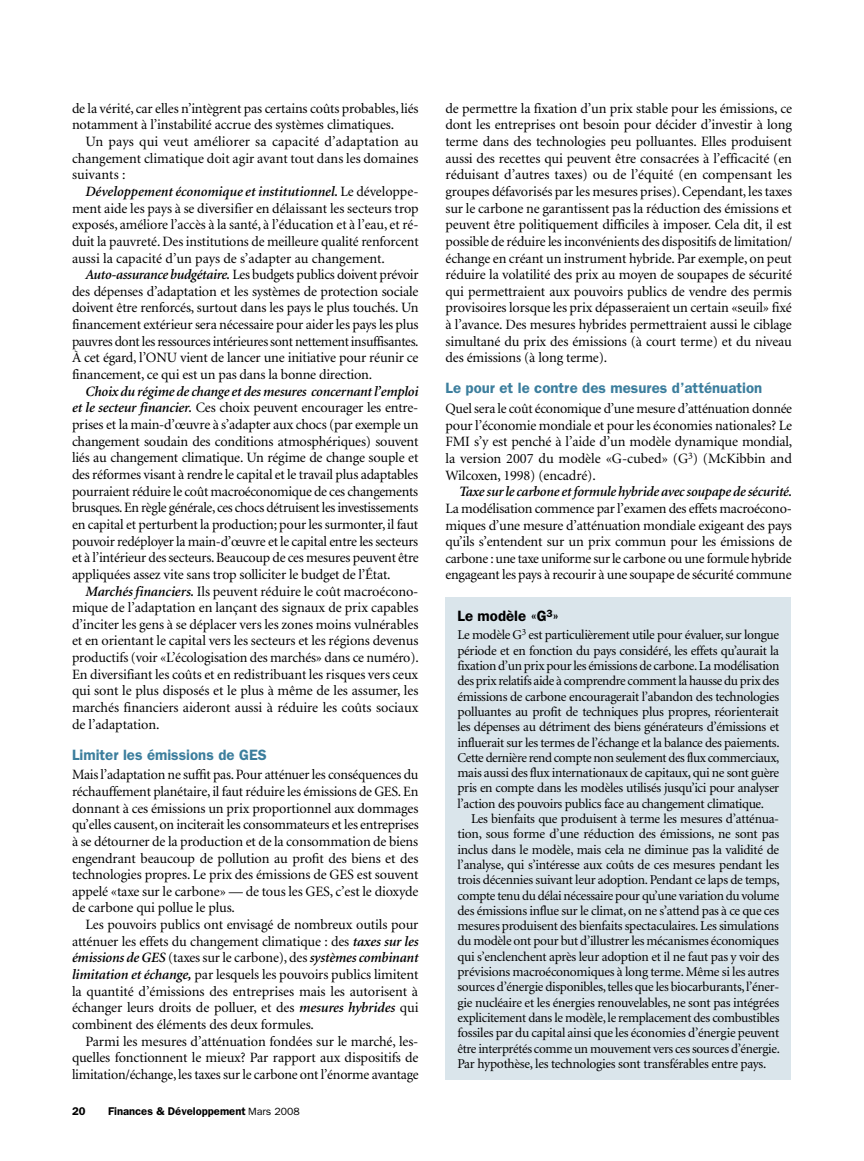
<style>
.page{position:relative;width:864px;height:1161px;background:#fff}
.page>*{position:absolute;margin:0;border:0;box-sizing:border-box;transform-origin:0 0}
.t1{font:600 15px "Franklin Gothic";color:#3c7e9d}
.t2{font:600 15px "Franklin Gothic";color:#000}
.t3{font:14.25px/16.6px "Minion";letter-spacing:-.01em;color:#000;text-align:justify}
.t4{font:italic 600 14.25px "Minion";letter-spacing:-.02em;color:#000}
.t5{font:13.5px/15.3px "Minion";letter-spacing:-.025em;color:#000;text-align:justify}
.t6{font:600 11.25px "Franklin Gothic";color:#000}
.s1{font-weight:600;font-style:italic}
.s2{font-weight:400;font-size:10.5px}
</style>
<div class="page">
<div style="left:446px;top:598px;width:345px;height:482px;background:#dae5eb"></div>
<p class="t3" style="left:72px;top:100px;width:348px">de la vérité, car elles n’intègrent pas certains coûts probables, liés notamment à l’instabilité accrue des systèmes climatiques.</p>
<p class="t3" style="left:72px;top:134px;width:348px;text-indent:14px">Un pays qui veut améliorer sa capacité d’adaptation au changement climatique doit agir avant tout dans les domaines suivants :</p>
<p class="t3" style="left:72px;top:184px;width:348px;text-indent:14px"><span class="s1">Développement économique et institutionnel.</span> Le développe&shy;ment aide les pays à se diversifier en délaissant les secteurs trop exposés, améliore l’accès à la santé, à l’éducation et à l’eau, et ré&shy;duit la pauvreté. Des institutions de meilleure qualité renforcent aussi la capacité d’un pays de s’adapter au changement.</p>
<p class="t3" style="left:72px;top:267px;width:348px;text-indent:14px"><span class="s1">Auto-assurance budgétaire.</span> Les budgets publics doivent prévoir des dépenses d’adaptation et les systèmes de protection sociale doivent être renforcés, surtout dans les pays le plus touchés. Un financement extérieur sera nécessaire pour aider les pays les plus pauvres dont les ressources intérieures sont nettement insuffisantes.<br>À cet égard, l’ONU vient de lancer une initiative pour réunir ce financement, ce qui est un pas dans la bonne direction.</p>
<p class="t3" style="left:72px;top:383px;width:348px;text-indent:14px"><span class="s1">Choix du régime de change et des mesures concernant l’emploi et le secteur financier.</span> Ces choix peuvent encourager les entre&shy;prises et la main-d’œuvre à s’adapter aux chocs (par exemple un changement soudain des conditions atmosphériques) souvent liés au changement climatique. Un régime de change souple et des réformes visant à rendre le capital et le travail plus adaptables pourraient réduire le coût macroéconomique de ces changements brusques. En règle générale, ces chocs détruisent les investissements en capital et perturbent la production; pour les surmonter, il faut pouvoir redéployer la main-d’œuvre et le capital entre les secteurs et à l’intérieur des secteurs. Beaucoup de ces mesures peuvent être appliquées assez vite sans trop solliciter le budget de l’État.</p>
<p class="t3" style="left:72px;top:583px;width:348px;text-indent:14px"><span class="s1">Marchés financiers.</span> Ils peuvent réduire le coût macroécono&shy;mique de l’adaptation en lançant des signaux de prix capables d’inciter les gens à se déplacer vers les zones moins vulnérables et en orientant le capital vers les secteurs et les régions devenus productifs (voir «L’écologisation des marchés» dans ce numéro).<br>En diversifiant les coûts et en redistribuant les risques vers ceux qui sont le plus disposés et le plus à même de les assumer, les marchés financiers aideront aussi à réduire les coûts sociaux de l’adaptation.</p>
<p class="t1" style="left:72px;top:746px;width:196px">Limiter les émissions de GES</p>
<p class="t3" style="left:72px;top:767px;width:348px">Mais l’adaptation ne suffit pas. Pour atténuer les conséquences du réchauffement planétaire, il faut réduire les émissions de GES. En donnant à ces émissions un prix proportionnel aux dommages qu’elles causent, on inciterait les consommateurs et les entreprises à se détourner de la production et de la consommation de biens engendrant beaucoup de pollution au profit des biens et des technologies propres. Le prix des émissions de GES est souvent appelé «taxe sur le carbone» — de tous les GES, c’est le dioxyde de carbone qui pollue le plus.</p>
<p class="t3" style="left:72px;top:917px;width:348px;text-indent:14px">Les pouvoirs publics ont envisagé de nombreux outils pour atténuer les effets du changement climatique : des <span class="s1">taxes sur les émissions de GES</span> (taxes sur le carbone), des <span class="s1">systèmes combinant limitation et échange,</span> par lesquels les pouvoirs publics limitent la quantité d’émissions des entreprises mais les autorisent à échanger leurs droits de polluer, et des <span class="s1">mesures hybrides</span> qui combinent des éléments des deux formules.</p>
<p class="t3" style="left:72px;top:1033px;width:348px;text-indent:14px">Parmi les mesures d’atténuation fondées sur le marché, les&shy;quelles fonctionnent le mieux? Par rapport aux dispositifs de limitation/échange, les taxes sur le carbone ont l’énorme avantage</p>
<p class="t6" style="left:72px;top:1105px;width:15px">20</p>
<p class="t6" style="left:108px;top:1105px;width:193px">Finances &amp; Développement <span class="s2">Mars 2008</span></p>
<p class="t3" style="left:446px;top:100px;width:348px">de permettre la fixation d’un prix stable pour les émissions, ce dont les entreprises ont besoin pour décider d’investir à long terme dans des technologies peu polluantes. Elles produisent aussi des recettes qui peuvent être consacrées à l’efficacité (en réduisant d’autres taxes) ou de l’équité (en compensant les groupes défavorisés par les mesures prises). Cependant, les taxes sur le carbone ne garantissent pas la réduction des émissions et peuvent être politiquement difficiles à imposer. Cela dit, il est possible de réduire les inconvénients des dispositifs de limitation/ échange en créant un instrument hybride. Par exemple, on peut réduire la volatilité des prix au moyen de soupapes de sécurité qui permettraient aux pouvoirs publics de vendre des permis provisoires lorsque les prix dépasseraient un certain «seuil» fixé à l’avance. Des mesures hybrides permettraient aussi le ciblage simultané du prix des émissions (à court terme) et du niveau des émissions (à long terme).</p>
<p class="t1" style="left:446px;top:379px;width:318px">Le pour et le contre des mesures d’atténuation</p>
<p class="t3" style="left:446px;top:401px;width:348px">Quel sera le coût économique d’une mesure d’atténuation donnée pour l’économie mondiale et pour les économies nationales? Le FMI s’y est penché à l’aide d’un modèle dynamique mondial, la version 2007 du modèle «G-cubed» (G<sup>3</sup>) (McKibbin and Wilcoxen, 1998) (encadré).</p>
<p class="t4" style="left:459px;top:485px;width:335px">Taxe sur le carbone et formule hybride avec soupape de sécurité.</p>
<p class="t3" style="left:446px;top:501px;width:348px">La modélisation commence par l’examen des effets macroécono&shy;miques d’une mesure d’atténuation mondiale exigeant des pays qu’ils s’entendent sur un prix commun pour les émissions de carbone : une taxe uniforme sur le carbone ou une formule hybride engageant les pays à recourir à une soupape de sécurité commune</p>
<p class="t2" style="left:458px;top:607px;width:103px">Le modèle «G<sup>3</sup>»</p>
<p class="t5" style="left:458px;top:628px;width:324px">Le modèle G<sup>3</sup> est particulièrement utile pour évaluer, sur longue période et en fonction du pays considéré, les effets qu’aurait la fixation d’un prix pour les émissions de carbone. La modélisation des prix relatifs aide à comprendre comment la hausse du prix des émissions de carbone encouragerait l’abandon des technologies polluantes au profit de techniques plus propres, réorienterait les dépenses au détriment des biens générateurs d’émissions et influerait sur les termes de l’échange et la balance des paiements.<br>Cette dernière rend compte non seulement des flux commerciaux, mais aussi des flux internationaux de capitaux, qui ne sont guère pris en compte dans les modèles utilisés jusqu’ici pour analyser l’action des pouvoirs publics face au changement climatique.</p>
<p class="t5" style="left:458px;top:812px;width:324px;text-indent:14px">Les bienfaits que produisent à terme les mesures d’atténua&shy;tion, sous forme d’une réduction des émissions, ne sont pas inclus dans le modèle, mais cela ne diminue pas la validité de l’analyse, qui s’intéresse aux coûts de ces mesures pendant les trois décennies suivant leur adoption. Pendant ce laps de temps, compte tenu du délai nécessaire pour qu’une variation du volume des émissions influe sur le climat, on ne s’attend pas à ce que ces mesures produisent des bienfaits spectaculaires. Les simulations du modèle ont pour but d’illustrer les mécanismes économiques qui s’enclenchent après leur adoption et il ne faut pas y voir des prévisions macroéconomiques à long terme. Même si les autres sources d’énergie disponibles, telles que les biocarburants, l’éner&shy;gie nucléaire et les énergies renouvelables, ne sont pas intégrées explicitement dans le modèle, le remplacement des combustibles fossiles par du capital ainsi que les économies d’énergie peuvent être interprétés comme un mouvement vers ces sources d’énergie.<br>Par hypothèse, les technologies sont transférables entre pays.</p>
</div>
